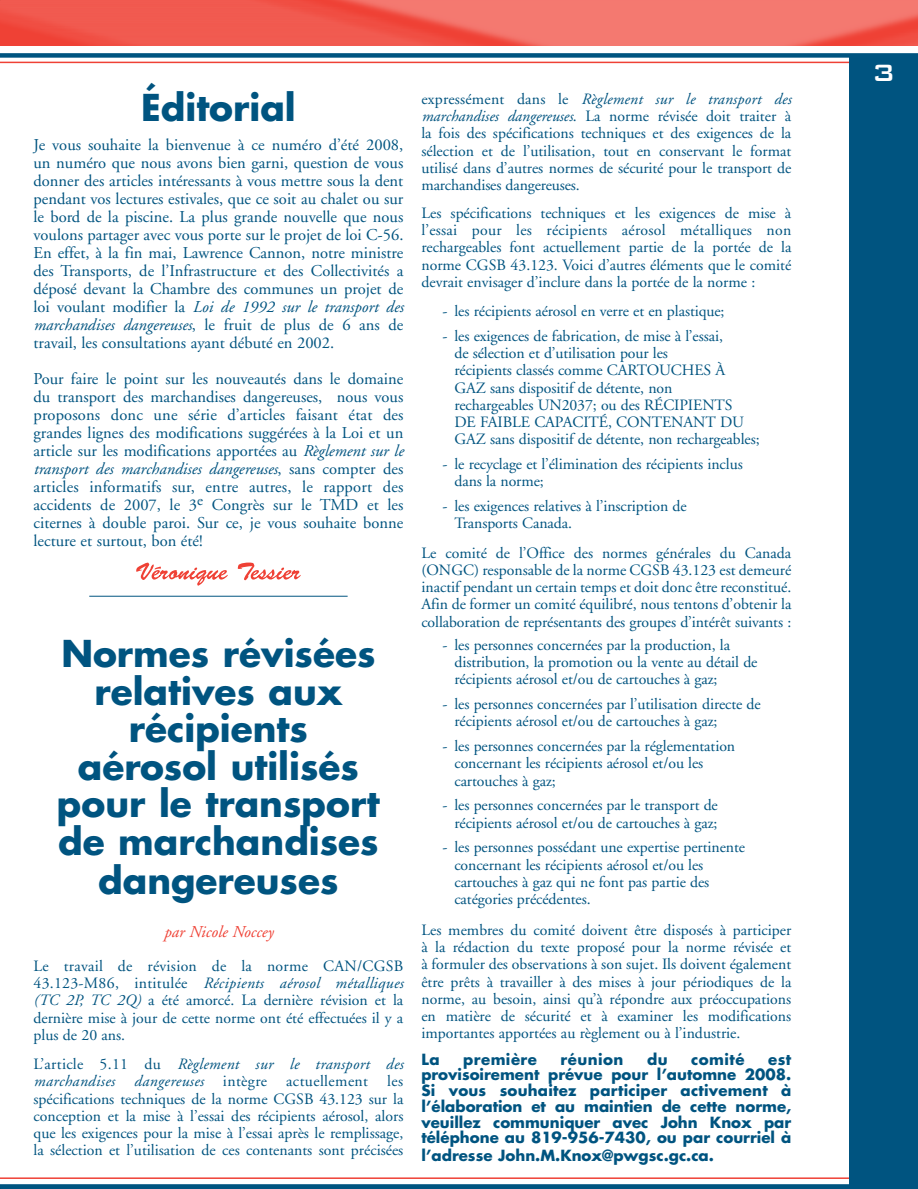
<style>
.page{position:relative;width:918px;height:1189px;background:#fff}
.page>*{position:absolute;margin:0;border:0;box-sizing:border-box;transform-origin:0 0}
.t1{font:700 36px/37.8px "Futura";color:#005480;text-align:center}
.t2{font:16.5px/18px "Adobe Garamond";color:#005480;text-align:justify}
.t3{font:italic 16.5px "Adobe Garamond";color:#ef4135}
.t4{font:15.75px/17.2px "Adobe Garamond";letter-spacing:-.005em;color:#005480}
.t5{font:700 15px/15.8px "Futura";color:#005480;text-align:justify}
.t6{font:700 15px "Futura";letter-spacing:.03em;color:#005480}
.s1{font-style:italic}
</style>
<div class="page">
<hr style="left:0;top:62px;width:889px;height:1px;background:#ef4135">
<hr style="left:0;top:1177px;width:882px;height:1px;background:#ef4135">
<div style="left:0;top:53px;width:917px;height:5px;background:#005480"></div>
<svg style="left:0;top:1184px;width:849px;height:4px;fill:#005480"></svg>
<img style="left:0;top:0;width:917px;height:45px">
<svg style="left:136px;top:562px;width:164px;height:23px"></svg>
<hr style="left:89px;top:596px;width:258px;height:1px;background:#005480">
<div style="left:849px;top:54px;width:68px;height:1134px;background:#005480"></div>
<h1 class="t1" style="left:141px;top:88px;width:156px">Éditorial</h1>
<p class="t2" style="left:33px;top:136px;width:371px">Je vous souhaite la bienvenue à ce numéro d’été 2008, un numéro que nous avons bien garni, question de vous donner des articles intéressants à vous mettre sous la dent pendant vos lectures estivales, que ce soit au chalet ou sur le bord de la piscine. La plus grande nouvelle que nous voulons partager avec vous porte sur le projet de loi C-56.<br>En effet, à la fin mai, Lawrence Cannon, notre ministre des Transports, de l’Infrastructure et des Collectivités a déposé devant la Chambre des communes un projet de loi voulant modifier la <span class="s1">Loi de 1992 sur le transport des marchandises dangereuses</span>, le fruit de plus de 6 ans de travail, les consultations ayant débuté en 2002.</p>
<p class="t2" style="left:33px;top:370px;width:371px">Pour faire le point sur les nouveautés dans le domaine du transport des marchandises dangereuses, nous vous proposons donc une série d’articles faisant état des grandes lignes des modifications suggérées à la Loi et un article sur les modifications apportées au <span class="s1">Règlement sur le transport des marchandises dangereuses</span>, sans compter des articles informatifs sur, entre autres, le rapport des accidents de 2007, le 3<sup>e</sup> Congrès sur le TMD et les citernes à double paroi. Sur ce, je vous souhaite bonne lecture et surtout, bon été!</p>
<h1 class="t1" style="left:57px;top:633px;width:324px">Normes révisées relatives aux récipients aérosol utilisés pour le transport de marchandises dangereuses</h1>
<p class="t3" style="left:164px;top:923px;width:111px">par Nicole Noccey</p>
<p class="t4" style="left:33px;top:957px;width:371px;text-align:justify">Le travail de révision de la norme CAN/CGSB 43.123-M86, intitulée <span class="s1">Récipients aérosol métalliques (TC 2P, TC 2Q)</span> a été amorcé. La dernière révision et la dernière mise à jour de cette norme ont été effectuées il y a plus de 20 ans.</p>
<p class="t4" style="left:33px;top:1055px;width:371px;text-align:justify">L’article 5.11 du <span class="s1">Règlement sur le transport des marchandises dangereuses</span> intègre actuellement les spécifications techniques de la norme CGSB 43.123 sur la conception et la mise à l’essai des récipients aérosol, alors que les exigences pour la mise à l’essai après le remplissage, la sélection et l’utilisation de ces contenants sont précisées</p>
<p class="t4" style="left:421px;top:91px;width:371px;text-align:justify">expressément dans le <span class="s1">Règlement sur le transport des marchandises dangereuses</span>. La norme révisée doit traiter à la fois des spécifications techniques et des exigences de la sélection et de l’utilisation, tout en conservant le format utilisé dans d’autres normes de sécurité pour le transport de marchandises dangereuses.</p>
<p class="t4" style="left:421px;top:205px;width:371px;text-align:justify">Les spécifications techniques et les exigences de mise à l’essai pour les récipients aérosol métalliques non rechargeables font actuellement partie de la portée de la norme CGSB 43.123. Voici d’autres éléments que le comité devrait envisager d’inclure dans la portée de la norme :</p>
<p class="t4" style="left:442px;top:303px;width:284px">- les récipients aérosol en verre et en plastique;</p>
<p class="t4" style="left:454px;top:327px;width:307px;text-indent:-12px">- les exigences de fabrication, de mise à l’essai,<br>de sélection et d’utilisation pour les<br>récipients classés comme CARTOUCHES À GAZ sans dispositif de détente, non<br>rechargeables UN2037; ou des RÉCIPIENTS<br>DE FAIBLE CAPACITÉ, CONTENANT DU GAZ sans dispositif de détente, non rechargeables;</p>
<p class="t4" style="left:454px;top:456px;width:290px;text-indent:-12px">- le recyclage et l’élimination des récipients inclus dans la norme;</p>
<p class="t4" style="left:454px;top:498px;width:234px;text-indent:-12px">- les exigences relatives à l’inscription de<br>Transports Canada.</p>
<p class="t4" style="left:421px;top:544px;width:371px;text-align:justify">Le comité de l’Office des normes générales du Canada (ONGC) responsable de la norme CGSB 43.123 est demeuré inactif pendant un certain temps et doit donc être reconstitué.<br>Afin de former un comité équilibré, nous tentons d’obtenir la collaboration de représentants des groupes d’intérêt suivants :</p>
<p class="t4" style="left:454px;top:636px;width:304px;text-indent:-12px">- les personnes concernées par la production, la distribution, la promotion ou la vente au détail de récipients aérosol et/ou de cartouches à gaz;</p>
<p class="t4" style="left:454px;top:696px;width:308px;text-indent:-12px">- les personnes concernées par l’utilisation directe de récipients aérosol et/ou de cartouches à gaz;</p>
<p class="t4" style="left:454px;top:738px;width:282px;text-indent:-12px">- les personnes concernées par la réglementation concernant les récipients aérosol et/ou les cartouches à gaz;</p>
<p class="t4" style="left:442px;top:797px;width:277px;text-align:right">- les personnes concernées par le transport de récipients aérosol et/ou de cartouches à gaz;</p>
<p class="t4" style="left:454px;top:839px;width:292px;text-indent:-12px">- les personnes possédant une expertise pertinente concernant les récipients aérosol et/ou les cartouches à gaz qui ne font pas partie des catégories précédentes.</p>
<p class="t4" style="left:421px;top:921px;width:371px;text-align:justify">Les membres du comité doivent être disposés à participer à la rédaction du texte proposé pour la norme révisée et à formuler des observations à son sujet. Ils doivent également être prêts à travailler à des mises à jour périodiques de la norme, au besoin, ainsi qu’à répondre aux préoccupations en matière de sécurité et à examiner les modifications importantes apportées au règlement ou à l’industrie.</p>
<p class="t5" style="left:421px;top:1050px;width:20px">La</p>
<p class="t6" style="left:463px;top:1048px;width:75px">première</p>
<p class="t6" style="left:560px;top:1048px;width:64px">réunion</p>
<p class="t5" style="left:647px;top:1050px;width:22px">du</p>
<p class="t5" style="left:691px;top:1050px;width:55px">comité</p>
<p class="t5" style="left:421px;top:1050px;width:371px;text-indent:346px">est provisoirement prévue pour l’automne 2008.<br>Si vous souhaitez participer activement à l’élaboration et au maintien de cette norme, veuillez communiquer avec John Knox par téléphone au 819-956-7430, ou par courriel à</p>
<p class="t5" style="left:421px;top:1146px;width:294px">l’adresse John.M.Knox@pwgsc.gc.ca.</p>
</div>
